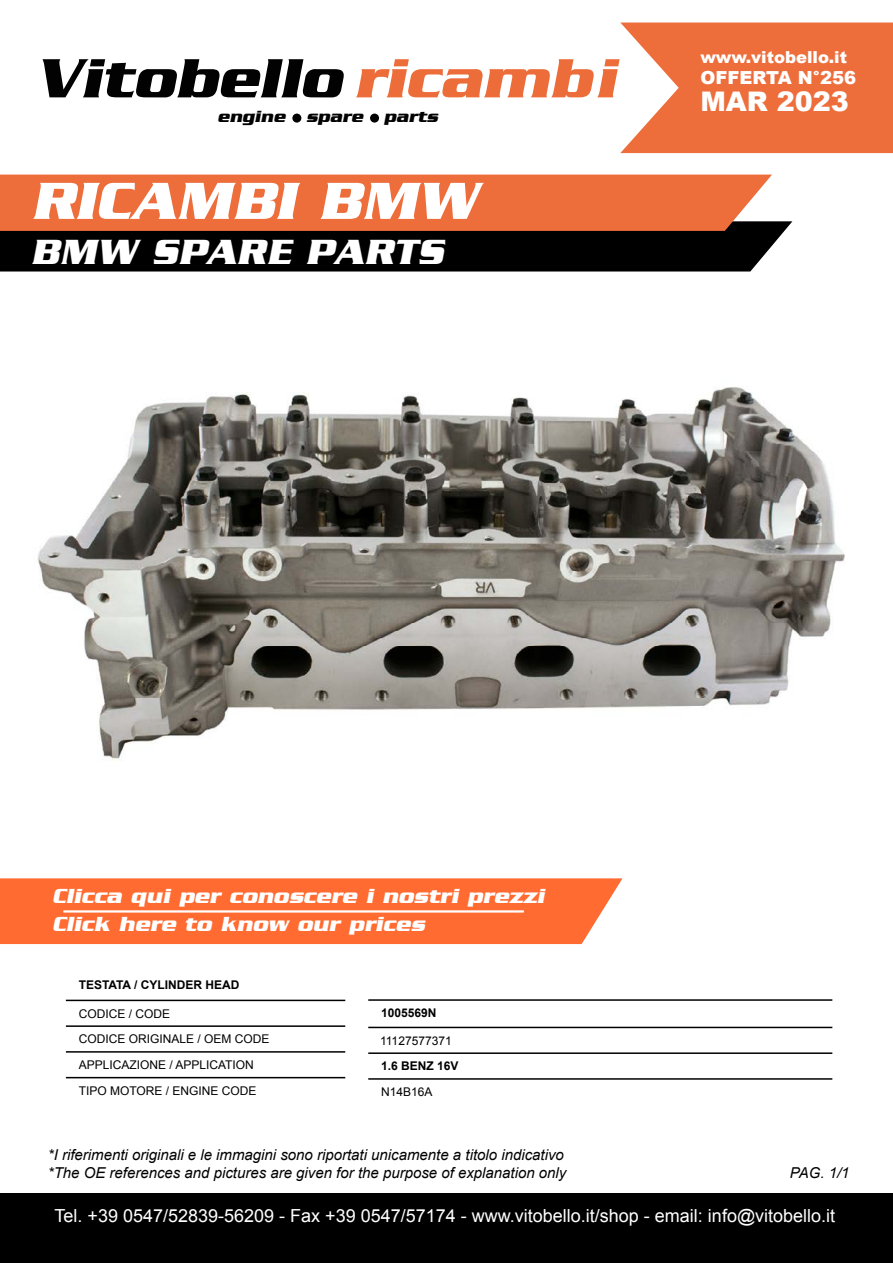
<style>
.page{position:relative;width:893px;height:1263px;background:#fff}
.page>*{position:absolute;margin:0;border:0;box-sizing:border-box;transform-origin:0 0}
.t1{font:italic 700 57.15px "Serpentine";color:#020203}
.t2{font:italic 700 54px "Serpentine";color:#fff}
.t3{font:italic 700 36px "Serpentine";color:#fff}
.t4{font:900 27px "Arial";color:#fff}
.t5{font:italic 700 21px/28.5px "Serpentine";color:#fff}
.t6{font:18px "Arial";color:#fff}
.t7{font:900 18px "Arial";color:#fff}
.t8{font:italic 700 16.65px "Serpentine";color:#020203}
.t9{font:900 16.5px "Arial";color:#fff}
.t10{font:italic 15px/18px "Arial";color:#000}
.t11{font:12px/25.8px "Arial";color:#000}
.t12{font:700 12px "Arial";color:#000}
.s1{color:#ed6d3a}
</style>
<div class="page">
<div style="left:292px;top:114px;width:9px;height:9px;background:#020203;border-radius:50%"></div>
<div style="left:370px;top:114px;width:9px;height:9px;background:#020203;border-radius:50%"></div>
<svg style="left:0;top:175px;width:792px;height:96px;background:#8b452a"></svg>
<svg style="left:620px;top:23px;width:273px;height:130px;background:#ee7c50"></svg>
<div style="left:0;top:1193px;width:893px;height:70px;background:#000"></div>
<div style="left:0;top:878px;width:622px;height:66px;background:#ff6b31"></div>
<hr style="left:63px;top:910px;width:461px;height:2px;background:#fff">
<hr style="left:368px;top:999px;width:464px;height:2px;background:#000">
<hr style="left:368px;top:1027px;width:464px;height:1px;background:#000">
<hr style="left:368px;top:1052px;width:464px;height:2px;background:#000">
<hr style="left:368px;top:1078px;width:464px;height:2px;background:#000">
<hr style="left:66px;top:1000px;width:279px;height:1px;background:#000">
<hr style="left:66px;top:1025px;width:279px;height:2px;background:#000">
<hr style="left:66px;top:1051px;width:279px;height:2px;background:#000">
<hr style="left:66px;top:1077px;width:279px;height:1px;background:#000">
<img style="left:37px;top:387px;width:808px;height:373px">
<h1 class="t1" style="left:36px;top:48px;width:581px">Vitobello <span class="s1">ricambi</span></h1>
<p class="t8" style="left:217px;top:108px;width:69px">engine</p>
<p class="t8" style="left:306px;top:108px;width:58px">spare</p>
<p class="t8" style="left:384px;top:108px;width:56px">parts</p>
<h2 class="t2" style="left:31px;top:172px;width:447px">RICAMBI BMW</h2>
<h3 class="t3" style="left:31px;top:233px;width:414px">BMW SPARE PARTS</h3>
<p class="t9" style="left:700px;top:45px;width:148px">www.vitobello.it</p>
<p class="t7" style="left:700px;top:65px;width:157px">OFFERTA N°256</p>
<h3 class="t4" style="left:700px;top:82px;width:150px">MAR 2023</h3>
<h3 class="t5" style="left:52px;top:881px;width:494px">Clicca qui per conoscere i nostri prezzi<br>Click here to know our prices</h3>
<p class="t12" style="left:79px;top:977px;width:162px">TESTATA / CYLINDER HEAD</p>
<p class="t11" style="left:79px;top:1000px;width:192px">CODICE / CODE<br>CODICE ORIGINALE / OEM CODE<br>APPLICAZIONE / APPLICATION<br>TIPO MOTORE / ENGINE CODE</p>
<p class="t12" style="left:381px;top:1004px;width:57px">1005569N</p>
<p class="t11" style="left:380px;top:1027px;width:73px">11127577371</p>
<p class="t12" style="left:381px;top:1058px;width:79px">1.6 BENZ 16V</p>
<p class="t11" style="left:381px;top:1079px;width:53px">N14B16A</p>
<p class="t10" style="left:48px;top:1146px;width:520px">*I riferimenti originali e le immagini sono riportati unicamente a titolo indicativo *The OE references and pictures are given for the purpose of explanation only</p>
<p class="t10" style="left:790px;top:1164px;width:61px">PAG. 1/1</p>
<p class="t6" style="left:55px;top:1204px;width:782px">Tel. +39 0547/52839-56209 - Fax +39 0547/57174 - www.vitobello.it/shop - email: info@vitobello.it</p>
</div>
